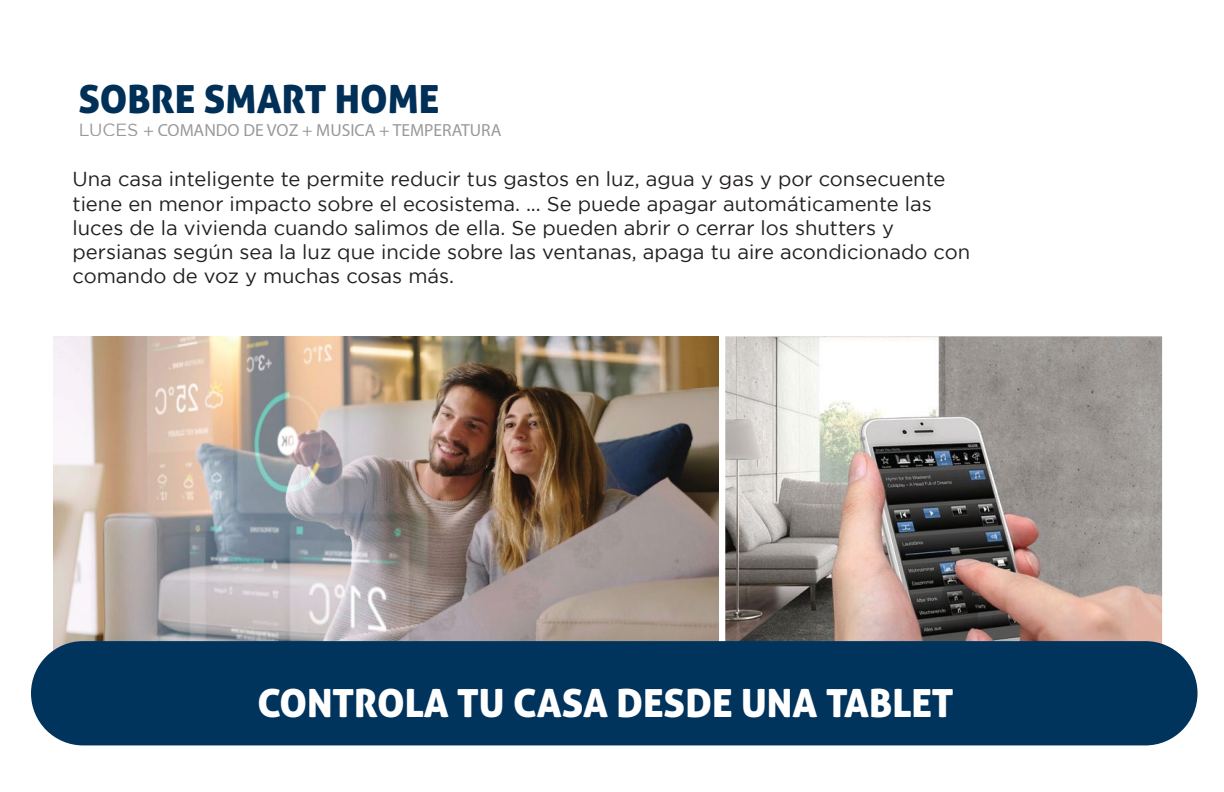
<style>
.page{position:relative;width:1224px;height:792px;background:#fff}
.page>*{position:absolute;margin:0;border:0;box-sizing:border-box;transform-origin:0 0}
.t1{font:38.9px "Aller Display";color:#fff}
.t2{font:38.9px "Aller Display";color:#003057}
.t3{font:20.2px/24.2px "Gotham";color:#231f20}
.t4{font:17.5px "Myriad Pro";color:#231f20}
.s1{font-family:"Gotham"}
</style>
<div class="page">
<img style="left:725px;top:336px;width:437px;height:307px">
<img style="left:54px;top:336px;width:665px;height:314px">
<div style="left:31px;top:641px;width:1167px;height:104px;background:#00345d;border-radius:52px"></div>
<h1 class="t2" style="left:79px;top:74px;width:362px">SOBRE SMART HOME</h1>
<p class="t4" style="left:79px;top:119px;width:424px"><span class="s1">LUCES</span> + COMANDO DE VOZ + MUSICA + TEMPERATURA</p>
<p class="t3" style="left:73px;top:167px;width:899px">Una casa inteligente te permite reducir tus gastos en luz, agua y gas y por consecuente tiene en menor impacto sobre el ecosistema. ... Se puede apagar automáticamente las luces de la vivienda cuando salimos de ella. Se pueden abrir o cerrar los shutters y persianas según sea la luz que incide sobre las ventanas, apaga tu aire acondicionado con comando de voz y muchas cosas más.</p>
<h1 class="t1" style="left:258px;top:678px;width:697px">CONTROLA TU CASA DESDE UNA TABLET</h1>
</div>
